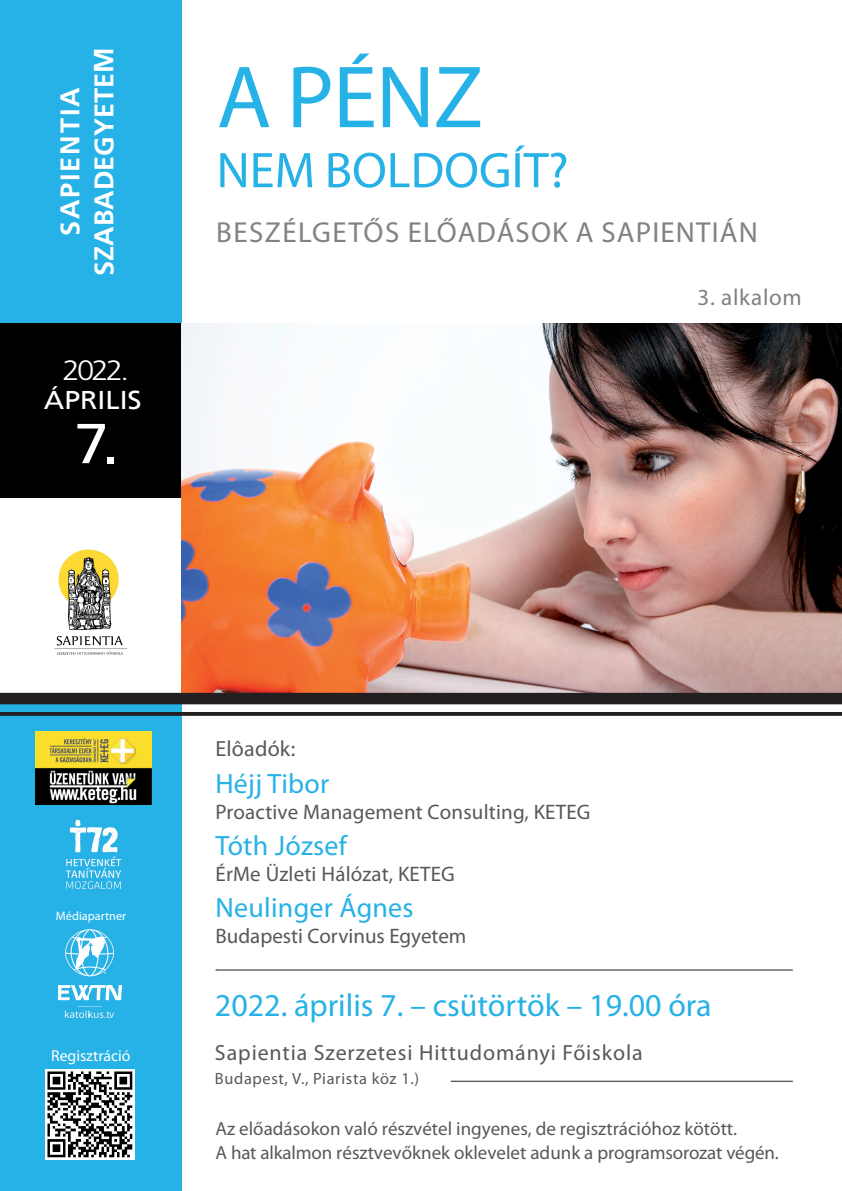
<style>
.page{position:relative;width:842px;height:1191px;background:#fff}
.page>*{position:absolute;margin:0;border:0;box-sizing:border-box;transform-origin:0 0}
.t1{font:89px "Myriad Pro";color:#26b2e6}
.t2{font:56.2px "H Frutiger Roman";color:#fff;scale:1.11 1}
.t3{font:50.4px "Myriad Pro";color:#26b2e6}
.t4{font:32px "Myriad Pro";color:#26b2e6}
.t5{font:29px "Myriad Pro";letter-spacing:.04em;color:#808285}
.t6{font:300 28.1px "H Frutiger";color:#fff;scale:1.11 1}
.t7{font:28px "Myriad Pro";letter-spacing:.01em;color:#26b2e6}
.t8{font:700 27px/34px "H Frutiger";color:#fff;text-align:center}
.t9{font:25.7px "H Frutiger Roman";color:#fff;scale:1.11 1}
.t10{font:23.1px "Myriad Pro";letter-spacing:.03em;color:#808285}
.t11{font:22px "Myriad Pro";letter-spacing:.04em;color:#57585a}
.t12{font:22px "Myriad Pro";letter-spacing:.01em;color:#57585a}
.t13{font:21px "Myriad Pro";letter-spacing:.01em;color:#57585a}
.t14{font:19px/24px "Myriad Pro";color:#57585a}
.t15{font:16.4px "Myriad Pro";letter-spacing:.04em;color:#57585a}
.t16{font:15.8px "Myriad Pro";color:#fff}
.t17{font:12.3px "Myriad Pro";color:#fff}
</style>
<div class="page">
<div style="left:0;top:0;width:181px;height:340px;background:#26b2e6"></div>
<div style="left:0;top:323px;width:181px;height:175px;background:#000"></div>
<div style="left:0;top:703px;width:181px;height:488px;background:#26b2e6"></div>
<hr style="left:451px;top:1081px;width:342px;height:1px;background:#231f20">
<img style="left:54px;top:549px;width:74px;height:106px">
<img style="left:65px;top:819px;width:57px;height:70px">
<img style="left:35px;top:732px;width:116px;height:72px">
<img style="left:65px;top:843px;width:57px;height:16px">
<img style="left:58px;top:929px;width:64px;height:88px">
<img style="left:45px;top:1069px;width:89px;height:90px">
<hr style="left:216px;top:969px;width:577px;height:1px;background:#231f20">
<img style="left:181px;top:323px;width:661px;height:370px">
<div style="left:0;top:693px;width:842px;height:11px;background:#231f20"></div>
<svg style="left:0;top:712px;width:842px;height:4px;background:#292728"></svg>
<h3 class="t8" style="left:53px;top:276px;width:230px;rotate:-90deg">SAPIENTIA<br>SZABADEGYETEM</h3>
<h1 class="t1" style="left:217px;top:42px;width:268px">A PÉNZ</h1>
<h3 class="t3" style="left:216px;top:139px;width:354px">NEM BOLDOGÍT?</h3>
<h3 class="t5" style="left:216px;top:215px;width:543px">BESZÉLGETŐS ELŐADÁSOK A SAPIENTIÁN</h3>
<h3 class="t6" style="left:63px;top:354px;width:61px">2022.</h3>
<h3 class="t9" style="left:44px;top:385px;width:90px">ÁPRILIS</h3>
<h2 class="t2" style="left:74px;top:410px;width:42px">7.</h2>
<p class="t10" style="left:697px;top:283px;width:106px">3. alkalom</p>
<p class="t17" style="left:56px;top:908px;width:72px">Médiapartner</p>
<p class="t16" style="left:51px;top:1045px;width:81px">Regisztráció</p>
<p class="t12" style="left:215px;top:735px;width:81px">Elôadók:</p>
<h3 class="t7" style="left:215px;top:766px;width:115px">Héjj Tibor</h3>
<p class="t13" style="left:215px;top:799px;width:376px">Proactive Management Consulting, KETEG</p>
<h3 class="t7" style="left:215px;top:828px;width:133px">Tóth József</h3>
<p class="t13" style="left:215px;top:860px;width:241px">ÉrMe Üzleti Hálózat, KETEG</p>
<h3 class="t7" style="left:215px;top:890px;width:200px">Neulinger Ágnes</h3>
<p class="t13" style="left:215px;top:922px;width:252px">Budapesti Corvinus Egyetem</p>
<h3 class="t4" style="left:215px;top:985px;width:498px">2022. április 7. – csütörtök – 19.00 óra</h3>
<p class="t11" style="left:215px;top:1038px;width:429px">Sapientia Szerzetesi Hittudományi Főiskola</p>
<p class="t15" style="left:215px;top:1068px;width:206px">Budapest, V., Piarista köz 1.)</p>
<p class="t14" style="left:215px;top:1116px;width:565px">Az előadásokon való részvétel ingyenes, de regisztrációhoz kötött.<br>A hat alkalmon résztvevőknek oklevelet adunk a programsorozat végén.</p>
</div>
